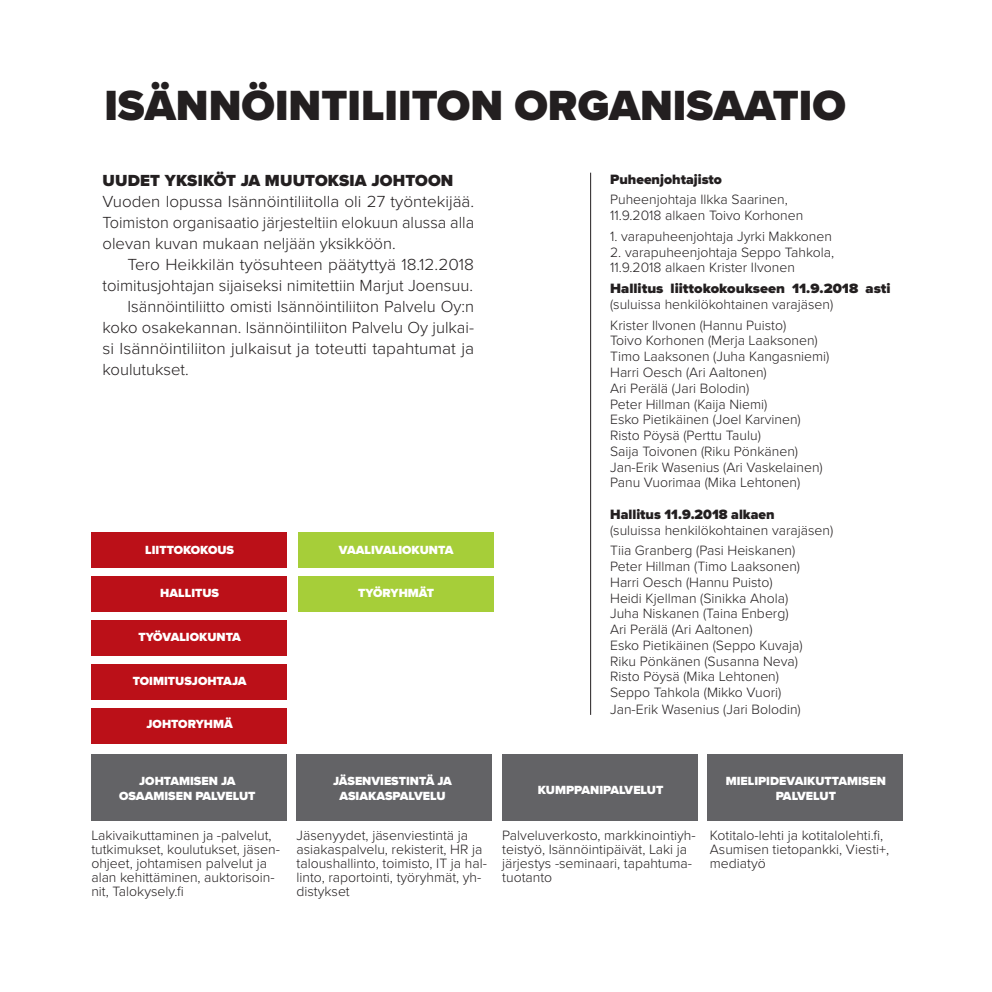
<style>
.page{position:relative;width:992px;height:992px;background:#fff}
.page>*{position:absolute;margin:0;border:0;box-sizing:border-box;transform-origin:0 0}
.kannen_otsikko{font:900 43.75px "Proxima Nova";color:#231f20}
.leipis_copy{font:300 16.62px/21px "Proxima Nova";color:#231f20;text-align:justify}
.leipis{font:300 16.62px/21px "Proxima Nova";color:#231f20;text-align:justify}
.leipis_copy-2{font:300 16.62px/21px "Proxima Nova";color:#231f20;text-align:right;scale:1.04 1}
.väliotsikko{font:900 16.62px "Proxima Nova";letter-spacing:.01em;color:#231f20}
.leipis-2{font:300 14px/14px "Proxima Nova";color:#231f20}
.Paragraph_Style_6{font:900 14px/15.8px "Proxima Nova";color:#231f20;scale:1.05 1}
.Paragraph_Style_6-2{font:300 14px/15.8px "Proxima Nova";color:#231f20}
.leipis-3{font:900 14px "Proxima Nova";color:#231f20}
.taulukko{font:900 12.25px/14.7px "Proxima Nova";color:#fff;text-align:center}
.s1{font-weight:300}
.s2{font-weight:900}
</style>
<div class="page">
<div style="left:91px;top:753px;width:196px;height:67px;background:#636366"></div>
<div style="left:502px;top:753px;width:195px;height:67px;background:#636366"></div>
<div style="left:91px;top:707px;width:196px;height:36px;background:#bb1018"></div>
<div style="left:91px;top:663px;width:196px;height:36px;background:#bb1018"></div>
<div style="left:91px;top:619px;width:196px;height:36px;background:#bb1018"></div>
<div style="left:91px;top:575px;width:196px;height:36px;background:#bb1018"></div>
<div style="left:91px;top:531px;width:196px;height:36px;background:#bb1018"></div>
<div style="left:298px;top:531px;width:195px;height:36px;background:#a6ce39"></div>
<div style="left:298px;top:575px;width:195px;height:36px;background:#a6ce39"></div>
<div style="left:296px;top:753px;width:196px;height:67px;background:#636366"></div>
<div style="left:707px;top:753px;width:195px;height:67px;background:#636366"></div>
<hr style="left:590px;top:173px;width:1px;height:541px;background:#231f20">
<p class="kannen_otsikko" style="left:104px;top:79px;width:743px">ISÄNNÖINTILIITON ORGANISAATIO</p>
<p class="väliotsikko" style="left:102px;top:170px;width:352px">UUDET YKSIKÖT JA MUUTOKSIA JOHTOON</p>
<p class="leipis" style="left:102px;top:191px;width:373px">Vuoden lopussa Isännöintiliitolla oli 27 työntekijää.<br>Toimiston organisaatio järjesteltiin elokuun alussa alla olevan kuvan mukaan neljään yksikköön.</p>
<p class="leipis_copy-2" style="left:102px;top:254px;width:359px">Tero Heikkilän työsuhteen päätyttyä 18.12.2018 toimitusjohtajan sijaiseksi nimitettiin Marjut Joensuu.</p>
<p class="leipis_copy" style="left:102px;top:296px;width:373px;text-indent:25px">Isännöintiliitto omisti Isännöintiliiton Palvelu Oy:n koko osakekannan. Isännöintiliiton Palvelu Oy julkai&shy;si Isännöintiliiton julkaisut ja toteutti tapahtumat ja koulutukset.</p>
<p class="taulukko" style="left:145px;top:542px;width:90px">LIITTOKOKOUS</p>
<p class="taulukko" style="left:339px;top:542px;width:116px">VAALIVALIOKUNTA</p>
<p class="taulukko" style="left:358px;top:586px;width:77px">TYÖRYHMÄT</p>
<p class="taulukko" style="left:160px;top:586px;width:60px">HALLITUS</p>
<p class="taulukko" style="left:138px;top:630px;width:104px">TYÖVALIOKUNTA</p>
<p class="taulukko" style="left:133px;top:674px;width:115px">TOIMITUSJOHTAJA</p>
<p class="taulukko" style="left:146px;top:717px;width:88px">JOHTORYHMÄ</p>
<p class="leipis-3" style="left:610px;top:170px;width:113px">Puheenjohtajisto</p>
<p class="leipis-2" style="left:610px;top:192px;width:195px;line-height:15.8px">Puheenjohtaja Ilkka Saarinen,<br>11.9.2018 alkaen Toivo Korhonen</p>
<p class="leipis-2" style="left:610px;top:229px;width:223px">1. varapuheenjohtaja Jyrki Makkonen</p>
<p class="leipis-2" style="left:610px;top:244px;width:225px;line-height:15.8px">2. varapuheenjohtaja Seppo Tahkola,<br>11.9.2018 alkaen Krister Ilvonen</p>
<p class="Paragraph_Style_6" style="left:610px;top:281px;width:268px">Hallitus liittokokoukseen 11.9.2018 asti <span class="s1">(suluissa henkilökohtainen varajäsen)</span></p>
<p class="leipis-2" style="left:610px;top:318px;width:178px">Krister Ilvonen (Hannu Puisto)</p>
<p class="leipis-2" style="left:610px;top:334px;width:209px">Toivo Korhonen (Merja Laaksonen)</p>
<p class="leipis-2" style="left:610px;top:350px;width:221px">Timo Laaksonen (Juha Kangasniemi)</p>
<p class="leipis-2" style="left:610px;top:365px;width:158px">Harri Oesch (Ari Aaltonen)</p>
<p class="leipis-2" style="left:610px;top:381px;width:140px">Ari Perälä (Jari Bolodin)</p>
<p class="leipis-2" style="left:610px;top:397px;width:159px">Peter Hillman (Kaija Niemi)</p>
<p class="leipis-2" style="left:610px;top:413px;width:192px">Esko Pietikäinen (Joel Karvinen)</p>
<p class="leipis-2" style="left:610px;top:428px;width:152px">Risto Pöysä (Perttu Taulu)</p>
<p class="leipis-2" style="left:610px;top:444px;width:189px">Saija Toivonen (Riku Pönkänen)</p>
<p class="leipis-2" style="left:610px;top:460px;width:214px">Jan-Erik Wasenius (Ari Vaskelainen)</p>
<p class="leipis-2" style="left:610px;top:476px;width:192px">Panu Vuorimaa (Mika Lehtonen)</p>
<p class="Paragraph_Style_6-2" style="left:610px;top:506px;width:224px"><span class="s2">Hallitus 11.9.2018 alkaen<br></span>(suluissa henkilökohtainen varajäsen)</p>
<p class="leipis-2" style="left:610px;top:543px;width:187px">Tiia Granberg (Pasi Heiskanen)</p>
<p class="leipis-2" style="left:610px;top:559px;width:191px">Peter Hillman (Timo Laaksonen)</p>
<p class="leipis-2" style="left:610px;top:575px;width:164px">Harri Oesch (Hannu Puisto)</p>
<p class="leipis-2" style="left:610px;top:591px;width:180px">Heidi Kjellman (Sinikka Ahola)</p>
<p class="leipis-2" style="left:610px;top:606px;width:180px">Juha Niskanen (Taina Enberg)</p>
<p class="leipis-2" style="left:610px;top:622px;width:144px">Ari Perälä (Ari Aaltonen)</p>
<p class="leipis-2" style="left:610px;top:638px;width:194px">Esko Pietikäinen (Seppo Kuvaja)</p>
<p class="leipis-2" style="left:610px;top:654px;width:189px">Riku Pönkänen (Susanna Neva)</p>
<p class="leipis-2" style="left:610px;top:669px;width:170px">Risto Pöysä (Mika Lehtonen)</p>
<p class="leipis-2" style="left:610px;top:685px;width:173px">Seppo Tahkola (Mikko Vuori)</p>
<p class="leipis-2" style="left:610px;top:702px;width:192px">Jan-Erik Wasenius (Jari Bolodin)</p>
<p class="taulukko" style="left:119px;top:773px;width:138px">JOHTAMISEN JA<br>OSAAMISEN PALVELUT</p>
<p class="taulukko" style="left:333px;top:773px;width:120px">JÄSENVIESTINTÄ JA<br>ASIAKASPALVELU</p>
<p class="taulukko" style="left:725px;top:773px;width:162px">MIELIPIDEVAIKUTTAMISEN<br>PALVELUT</p>
<p class="taulukko" style="left:537px;top:783px;width:127px">KUMPPANIPALVELUT</p>
<p class="leipis-2" style="left:91px;top:827px;width:190px">Lakivaikuttaminen ja -palvelut, tutkimukset, koulutukset, jäsen&shy;ohjeet, johtamisen palvelut ja alan kehittäminen, auktorisoin&shy;nit, Talokysely.fi</p>
<p class="leipis-2" style="left:296px;top:827px;width:192px">Jäsenyydet, jäsenviestintä ja asiakaspalvelu, rekisterit, HR ja taloushallinto, toimisto, IT ja hal&shy;linto, raportointi, työryhmät, yh&shy;distykset</p>
<p class="leipis-2" style="left:502px;top:827px;width:195px">Palveluverkosto, markkinointiyh&shy;teistyö, Isännöintipäivät, Laki ja järjestys -seminaari, tapahtuma&shy;tuotanto</p>
<p class="leipis-2" style="left:709px;top:827px;width:181px">Kotitalo-lehti ja kotitalolehti.fi,<br>Asumisen tietopankki, Viesti+, mediatyö</p>
</div>
